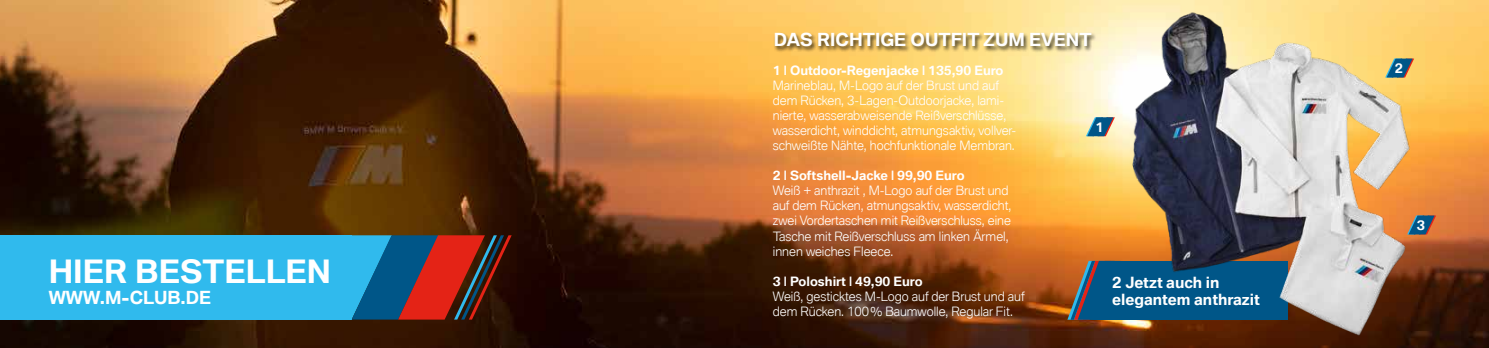
<style>
.page{position:relative;width:1489px;height:348px;background:#fff}
.page>*{position:absolute;margin:0;border:0;box-sizing:border-box;transform-origin:0 0}
.t1{font:700 31.25px "BMW Type Global Pro";color:#fff}
.t2{font:700 17.5px "BMW Type Global Pro";color:#fff}
.t3{font:700 15px/16.2px "BMW Type Global Pro";color:#fff}
.t4{font:700 13px "BMW Type Global Pro";color:#fff}
.t5{font:300 12.5px/15px "BMW Type Global Pro";color:#fff}
.t6{font:700 12.5px "BMW Type Global Pro";color:#fff}
</style>
<div class="page">
<img style="left:0;top:0;width:1488px;height:347px">
<svg style="left:1429px;top:215px;width:6px;height:19px"></svg>
<svg style="left:1085px;top:117px;width:29px;height:19px"></svg>
<div style="left:0;top:235px;width:351px;height:84px;background:#30baed"></div>
<svg style="left:351px;top:235px;width:160px;height:84px;background:#584554"></svg>
<svg style="left:1067px;top:260px;width:49px;height:59px;background:#415a6c"></svg>
<img style="left:1116px;top:0;width:313px;height:347px">
<svg style="left:1384px;top:58px;width:29px;height:19px"></svg>
<div style="left:773px;top:32px;width:324px;height:20px;background:#000;opacity:.75"></div>
<h1 class="t1" style="left:49px;top:253px;width:284px">HIER BESTELLEN</h1>
<h2 class="t2" style="left:49px;top:287px;width:164px">WWW.M-CLUB.DE</h2>
<h2 class="t2" style="left:773px;top:30px;width:319px">DAS RICHTIGE OUTFIT ZUM EVENT</h2>
<p class="t6" style="left:772px;top:63px;width:232px">1 | Outdoor-Regenjacke | 135,90 Euro</p>
<p class="t5" style="left:772px;top:79px;width:245px">Marineblau, M-Logo auf der Brust und auf dem Rücken, 3-Lagen-Outdoorjacke, lami&shy;nierte, wasserabweisende Reißverschlüsse, wasserdicht, winddicht, atmungsaktiv, vollver&shy;schweißte Nähte, hochfunktionale Membran.</p>
<p class="t6" style="left:772px;top:168px;width:193px">2 | Softshell-Jacke | 99,90 Euro</p>
<p class="t5" style="left:772px;top:184px;width:240px">Weiß + anthrazit , M-Logo auf der Brust und auf dem Rücken, atmungsaktiv, wasserdicht, zwei Vordertaschen mit Reißverschluss, eine Tasche mit Reißverschluss am linken Ärmel, innen weiches Fleece.</p>
<p class="t6" style="left:772px;top:273px;width:151px">3 | Poloshirt | 49,90 Euro</p>
<p class="t5" style="left:772px;top:289px;width:253px">Weiß, gesticktes M-Logo auf der Brust und auf dem Rücken. 100% Baumwolle, Regular Fit.</p>
<p class="t4" style="left:1095px;top:120px;width:10px">1</p>
<p class="t3" style="left:1112px;top:274px;width:149px">2 Jetzt auch in elegantem anthrazit</p>
<p class="t4" style="left:1394px;top:61px;width:10px">2</p>
<p class="t4" style="left:1416px;top:218px;width:10px">3</p>
</div>
